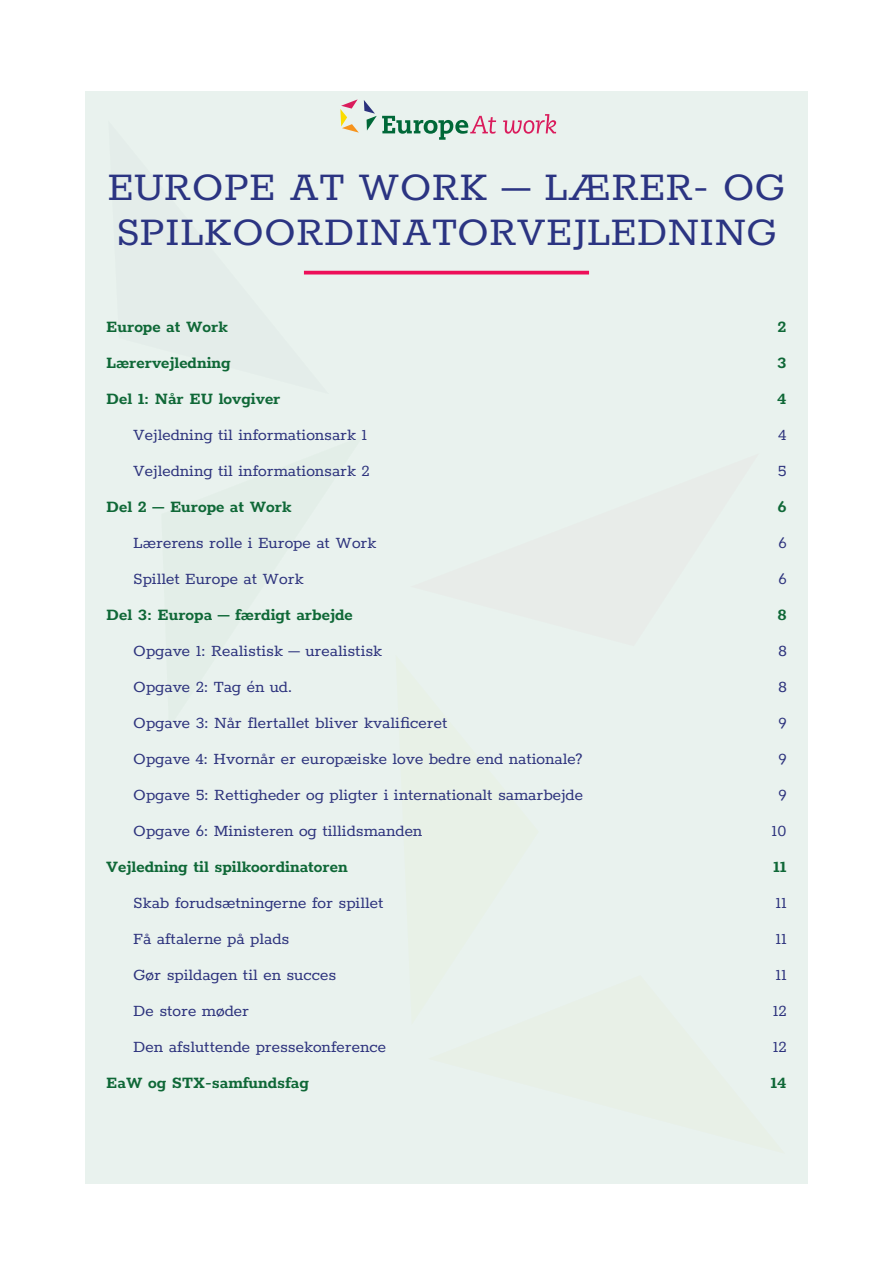
<style>
.page{position:relative;width:893px;height:1263px;background:#fff}
.page>*{position:absolute;margin:0;border:0;box-sizing:border-box;transform-origin:0 0}
.t1{font:45px/45px "Rokkitt";color:#2b3482}
.t2{font:18px "Rokkitt";color:#2d337d}
.t3{font:700 18px "Rokkitt";color:#0f6837}
</style>
<div class="page">
<div style="left:85px;top:91px;width:723px;height:1093px;background:#e9f2ee"></div>
<hr style="left:306px;top:271px;width:281px;height:3px;background:#ed1059">
<svg style="left:340px;top:99px;width:156px;height:41px"></svg>
<svg style="left:503px;top:114px;width:53px;height:20px"></svg>
<h1 class="t1" style="left:108px;top:167px;width:679px">EUROPE AT WORK – LÆRER- OG<br>SPILKOORDINATORVEJLEDNING</h1>
<p class="t3" style="left:106px;top:318px;width:123px">Europe at Work</p>
<p class="t3" style="left:778px;top:318px;width:11px">2</p>
<p class="t3" style="left:106px;top:354px;width:126px">Lærervejledning</p>
<p class="t3" style="left:777px;top:354px;width:11px">3</p>
<p class="t3" style="left:106px;top:390px;width:176px">Del 1: Når EU lovgiver</p>
<p class="t3" style="left:777px;top:390px;width:11px">4</p>
<p class="t2" style="left:133px;top:426px;width:235px">Vejledning til informationsark 1</p>
<p class="t2" style="left:778px;top:426px;width:10px">4</p>
<p class="t2" style="left:133px;top:462px;width:238px">Vejledning til informationsark 2</p>
<p class="t2" style="left:778px;top:462px;width:10px">5</p>
<p class="t3" style="left:106px;top:498px;width:187px">Del 2 – Europe at Work</p>
<p class="t3" style="left:777px;top:498px;width:11px">6</p>
<p class="t2" style="left:133px;top:534px;width:245px">Lærerens rolle i Europe at Work</p>
<p class="t2" style="left:778px;top:534px;width:10px">6</p>
<p class="t2" style="left:133px;top:570px;width:172px">Spillet Europe at Work</p>
<p class="t2" style="left:778px;top:570px;width:10px">6</p>
<p class="t3" style="left:106px;top:606px;width:248px">Del 3: Europa – færdigt arbejde</p>
<p class="t3" style="left:777px;top:606px;width:11px">8</p>
<p class="t2" style="left:133px;top:642px;width:250px">Opgave 1: Realistisk – urealistisk</p>
<p class="t2" style="left:778px;top:642px;width:10px">8</p>
<p class="t2" style="left:133px;top:678px;width:161px">Opgave 2: Tag én ud.</p>
<p class="t2" style="left:778px;top:678px;width:10px">8</p>
<p class="t2" style="left:133px;top:714px;width:316px">Opgave 3: Når flertallet bliver kvalificeret</p>
<p class="t2" style="left:778px;top:714px;width:10px">9</p>
<p class="t2" style="left:133px;top:750px;width:451px">Opgave 4: Hvornår er europæiske love bedre end nationale?</p>
<p class="t2" style="left:778px;top:750px;width:10px">9</p>
<p class="t2" style="left:133px;top:786px;width:451px">Opgave 5: Rettigheder og pligter i internationalt samarbejde</p>
<p class="t2" style="left:778px;top:786px;width:10px">9</p>
<p class="t2" style="left:133px;top:822px;width:290px">Opgave 6: Ministeren og tillidsmanden</p>
<p class="t2" style="left:771px;top:822px;width:17px">10</p>
<p class="t3" style="left:106px;top:858px;width:243px">Vejledning til spilkoordinatoren</p>
<p class="t3" style="left:773px;top:858px;width:15px">11</p>
<p class="t2" style="left:133px;top:894px;width:252px">Skab forudsætningerne for spillet</p>
<p class="t2" style="left:775px;top:894px;width:13px">11</p>
<p class="t2" style="left:133px;top:930px;width:158px">Få aftalerne på plads</p>
<p class="t2" style="left:775px;top:930px;width:13px">11</p>
<p class="t2" style="left:133px;top:966px;width:205px">Gør spildagen til en succes</p>
<p class="t2" style="left:775px;top:966px;width:13px">11</p>
<p class="t2" style="left:133px;top:1002px;width:117px">De store møder</p>
<p class="t2" style="left:773px;top:1002px;width:15px">12</p>
<p class="t2" style="left:133px;top:1038px;width:254px">Den afsluttende pressekonference</p>
<p class="t2" style="left:773px;top:1038px;width:15px">12</p>
<p class="t3" style="left:106px;top:1074px;width:204px">EaW og STX-samfundsfag</p>
<p class="t3" style="left:770px;top:1074px;width:18px">14</p>
</div>
